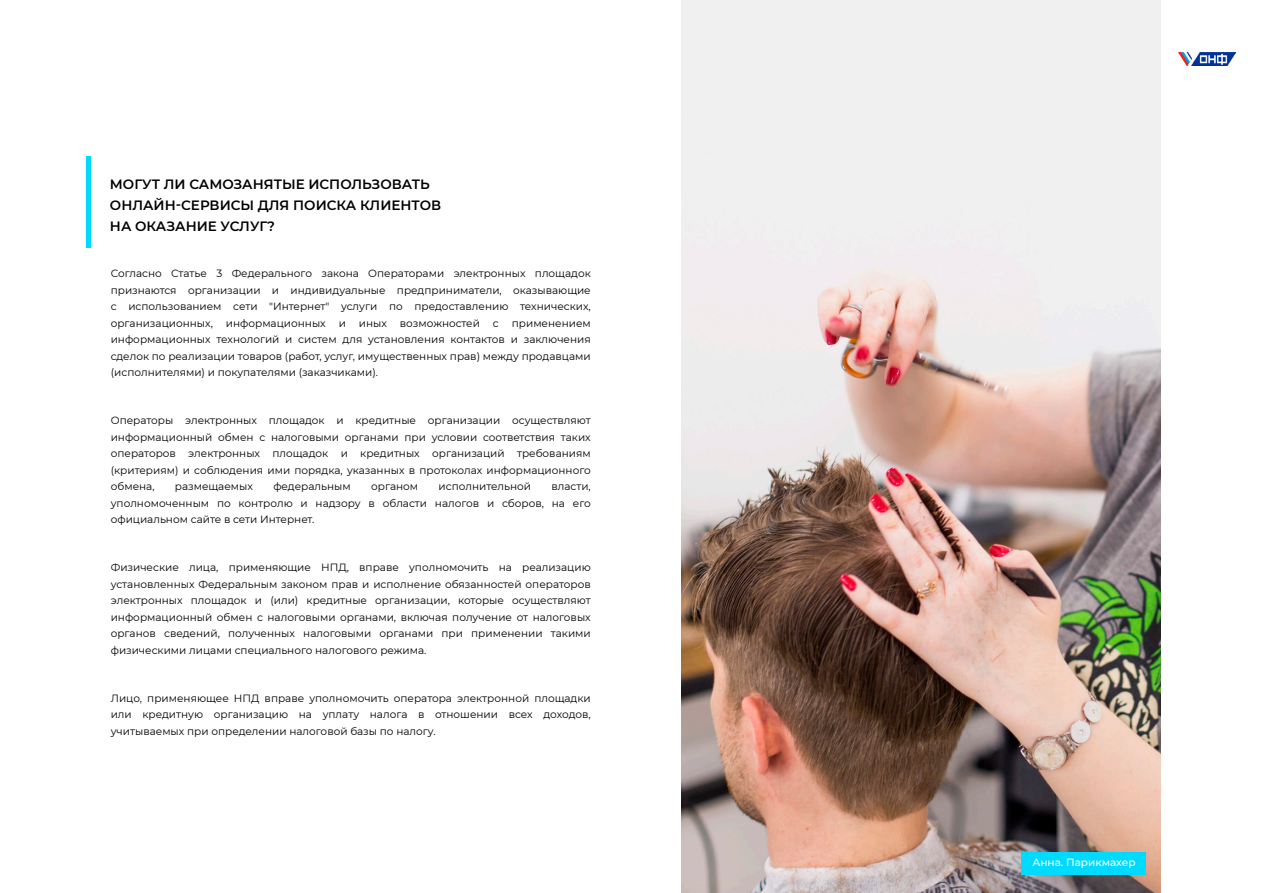
<style>
.page{position:relative;width:1263px;height:893px;background:#fff}
.page>*{position:absolute;margin:0;border:0;box-sizing:border-box;transform-origin:0 0}
.t1{font:600 13.5px/21px "Montserrat";color:#000}
.t2{font:10.5px/16.5px "Montserrat";color:#000;text-align:justify}
.t3{font:500 10.5px "Montserrat";color:#fff}
</style>
<div class="page">
<hr style="left:87px;top:156px;width:4px;height:92px;background:#00daff">
<img style="left:681px;top:0;width:479px;height:893px">
<img style="left:1178px;top:53px;width:57px;height:12px">
<div style="left:1021px;top:852px;width:124px;height:23px;background:#00daff"></div>
<p class="t1" style="left:110px;top:173px;width:333px">МОГУТ ЛИ САМОЗАНЯТЫЕ ИСПОЛЬЗОВАТЬ<br>ОНЛАЙН-СЕРВИСЫ ДЛЯ ПОИСКА КЛИЕНТОВ<br>НА ОКАЗАНИЕ УСЛУГ?</p>
<p class="t2" style="left:111px;top:265px;width:481px">Согласно Статье 3 Федерального закона Операторами электронных площадок признаются организации и индивидуальные предприниматели, оказывающие с использованием сети "Интернет" услуги по предоставлению технических, организационных, информационных и иных возможностей с применением информационных технологий и систем для установления контактов и заключения сделок по реализации товаров (работ, услуг, имущественных прав) между продавцами (исполнителями) и покупателями (заказчиками).</p>
<p class="t2" style="left:111px;top:412px;width:481px">Операторы электронных площадок и кредитные организации осуществляют информационный обмен с налоговыми органами при условии соответствия таких операторов электронных площадок и кредитных организаций требованиям (критериям) и соблюдения ими порядка, указанных в протоколах информационного обмена,</p>
<p class="t2" style="left:175px;top:478px;width:79px">размещаемых</p>
<p class="t2" style="left:273px;top:478px;width:79px">федеральным</p>
<p class="t2" style="left:371px;top:478px;width:49px">органом</p>
<p class="t2" style="left:439px;top:478px;width:94px">исполнительной</p>
<p class="t2" style="left:111px;top:478px;width:481px;text-indent:441px">власти, уполномоченным по контролю и надзору в области налогов и сборов, на его официальном сайте в сети Интернет.</p>
<p class="t2" style="left:111px;top:559px;width:481px">Физические лица, применяющие НПД, вправе уполномочить на реализацию установленных Федеральным законом прав и исполнение обязанностей операторов электронных площадок и (или) кредитные организации, которые осуществляют информационный обмен с налоговыми органами, включая получение от налоговых органов сведений, полученных налоговыми органами при применении такими физическими лицами специального налогового режима.</p>
<p class="t2" style="left:111px;top:689px;width:481px">Лицо, применяющее НПД вправе уполномочить оператора электронной площадки или кредитную организацию на уплату налога в отношении всех доходов, учитываемых при определении налоговой базы по налогу.</p>
<p class="t3" style="left:1032px;top:855px;width:105px">Анна. Парикмахер</p>
</div>
